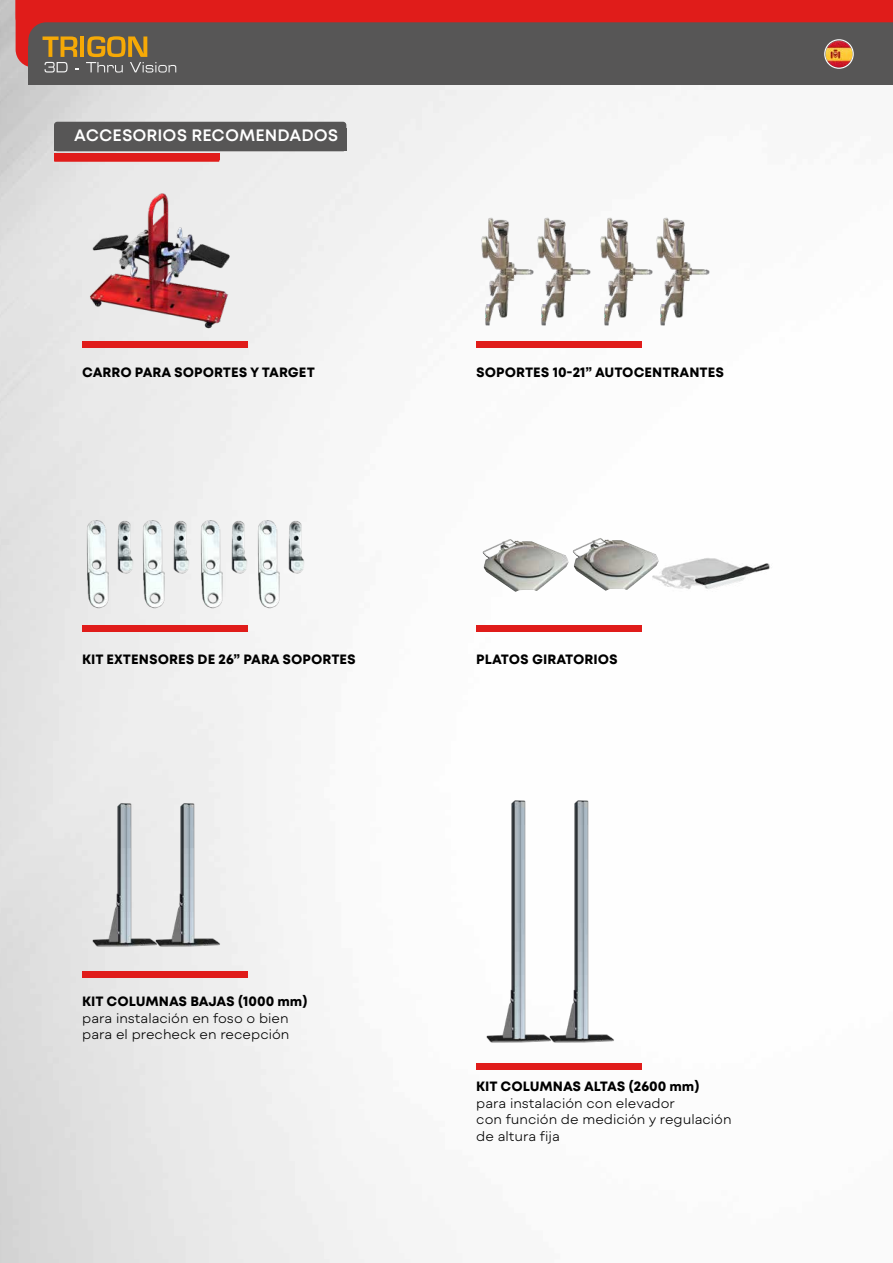
<style>
.page{position:relative;width:893px;height:1263px;background:#fff}
.page>*{position:absolute;margin:0;border:0;box-sizing:border-box;transform-origin:0 0}
.t1{font:16.5px "Mont Blanc Var";color:#fff}
.t2{font:700 13.5px "Mont Blanc";color:#000}
.t3{font:300 13.5px/16.5px "Mont Blanc";color:#000}
</style>
<div class="page">
<img style="left:0;top:0;width:893px;height:1263px">
<div style="left:28px;top:46px;width:865px;height:38px;background:#575656"></div>
<svg style="left:16px;top:0;width:877px;height:73px"></svg>
<img style="left:82px;top:188px;width:154px;height:145px">
<img style="left:476px;top:218px;width:57px;height:108px">
<img style="left:601px;top:218px;width:51px;height:108px">
<img style="left:533px;top:218px;width:68px;height:108px">
<img style="left:652px;top:218px;width:68px;height:108px">
<img style="left:82px;top:513px;width:57px;height:97px">
<img style="left:203px;top:513px;width:50px;height:97px">
<img style="left:139px;top:513px;width:64px;height:97px">
<img style="left:253px;top:513px;width:64px;height:97px">
<img style="left:652px;top:548px;width:123px;height:44px">
<img style="left:573px;top:538px;width:86px;height:53px">
<img style="left:482px;top:539px;width:86px;height:53px">
<img style="left:82px;top:796px;width:63px;height:151px">
<img style="left:145px;top:796px;width:79px;height:151px">
<img style="left:476px;top:796px;width:63px;height:247px">
<img style="left:539px;top:796px;width:79px;height:247px">
<div style="left:54px;top:154px;width:165px;height:8px;background:#e01c1a"></div>
<div style="left:82px;top:341px;width:166px;height:6px;background:#e01c1a"></div>
<div style="left:82px;top:625px;width:166px;height:6px;background:#e01c1a"></div>
<div style="left:82px;top:972px;width:166px;height:6px;background:#e01c1a"></div>
<div style="left:476px;top:1063px;width:166px;height:6px;background:#e01c1a"></div>
<div style="left:476px;top:625px;width:166px;height:6px;background:#e01c1a"></div>
<div style="left:476px;top:341px;width:166px;height:6px;background:#e01c1a"></div>
<img style="left:825px;top:40px;width:28px;height:28px;border-radius:14px">
<div style="left:824px;top:39px;width:30px;height:30px;border:1px solid #fff;border-radius:50%"></div>
<div style="left:54px;top:122px;width:292px;height:29px;background:#575656;border-radius:3px"></div>
<div style="left:54px;top:128px;width:292px;height:23px;background:#575656"></div>
<p class="t1" style="left:74px;top:125px;width:266px">ACCESORIOS RECOMENDADOS</p>
<p class="t2" style="left:82px;top:363px;width:234px">CARRO PARA SOPORTES Y TARGET</p>
<p class="t2" style="left:476px;top:363px;width:249px">SOPORTES 10-21” AUTOCENTRANTES</p>
<p class="t2" style="left:82px;top:650px;width:275px">KIT EXTENSORES DE 26” PARA SOPORTES</p>
<p class="t2" style="left:476px;top:650px;width:143px">PLATOS GIRATORIOS</p>
<p class="t2" style="left:82px;top:993px;width:227px">KIT COLUMNAS BAJAS (1000 mm)</p>
<p class="t3" style="left:82px;top:1010px;width:208px">para instalación en foso o bien</p>
<p class="t3" style="left:82px;top:1026px;width:209px">para el precheck en recepción</p>
<p class="t2" style="left:476px;top:1078px;width:225px">KIT COLUMNAS ALTAS (2600 mm)</p>
<p class="t3" style="left:476px;top:1095px;width:200px">para instalación con elevador</p>
<p class="t3" style="left:476px;top:1111px;width:257px">con función de medición y regulación de altura fija</p>
</div>
